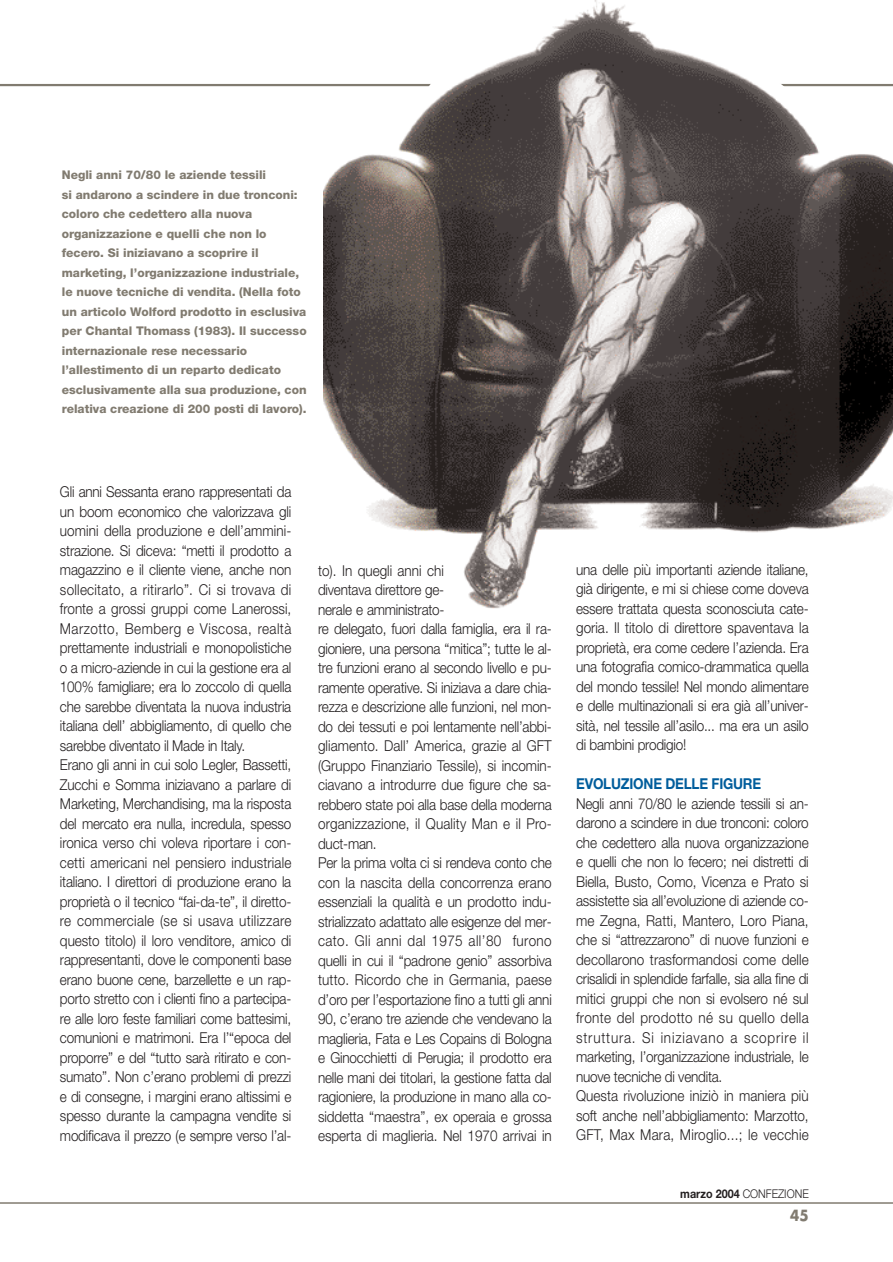
<style>
.page{position:relative;width:893px;height:1262px;background:#fff}
.page>*{position:absolute;margin:0;border:0;box-sizing:border-box;transform-origin:0 0}
.t1{font:300 15px/19.5px "Helvetica Neue";letter-spacing:-.015em;color:#231f20;scale:.9 1}
.t2{font:700 15px "Helvetica Neue";letter-spacing:-.015em;color:#005d9c;scale:.9 1}
.t3{font:700 15px "Futura";color:#817b70;scale:.9 1}
.t4{font:800 12px/19.5px "Helvetica Neue";color:#817b70}
.t5{font:300 12px "Helvetica Neue";color:#231f20;scale:.9 1}
.s1{font-weight:700}
</style>
<div class="page">
<hr style="left:0;top:84px;width:892px;height:2px;background:#817b70">
<hr style="left:0;top:1202px;width:892px;height:1px;background:#817b70">
<img style="left:323px;top:0;width:569px;height:609px">
<p class="t4" style="left:62px;top:166px;width:246px">Negli anni 70/80 le aziende tessili<br>si andarono a scindere in due tronconi: coloro che cedettero alla nuova organizzazione e quelli che non lo fecero. Si iniziavano a scoprire il marketing, l’organizzazione industriale, le nuove tecniche di vendita. (Nella foto un articolo Wolford prodotto in esclusiva per Chantal Thomass (1983). Il successo internazionale rese necessario l’allestimento di un reparto dedicato esclusivamente alla sua produzione, con relativa creazione di 200 posti di lavoro).</p>
<p class="t1" style="left:60px;top:483px;width:258px">Gli anni Sessanta erano rappresentati da un boom economico che valorizzava gli uomini della produzione e dell’ammini&shy;strazione. Si diceva: “metti il prodotto a magazzino e il cliente viene, anche non sollecitato, a ritirarlo”. Ci si trovava di fronte a grossi gruppi come Lanerossi, Marzotto, Bemberg e Viscosa, realtà prettamente industriali e monopolistiche o a micro-aziende in cui la gestione era al 100% famigliare; era lo zoccolo di quella che sarebbe diventata la nuova industria italiana dell’ abbigliamento, di quello che sarebbe diventato il Made in Italy.<br>Erano gli anni in cui solo Legler, Bassetti, Zucchi e Somma iniziavano a parlare di Marketing, Merchandising, ma la risposta del mercato era nulla, incredula, spesso ironica verso chi voleva riportare i con&shy;cetti americani nel pensiero industriale italiano. I direttori di produzione erano la proprietà o il tecnico “fai-da-te”, il diretto&shy;re commerciale (se si usava utilizzare questo titolo) il loro venditore, amico di rappresentanti, dove le componenti base erano buone cene, barzellette e un rap&shy;porto stretto con i clienti fino a partecipa&shy;re alle loro feste familiari come battesimi, comunioni e matrimoni. Era l’“epoca del proporre” e del “tutto sarà ritirato e con&shy;sumato”. Non c’erano problemi di prezzi e di consegne, i margini erano altissimi e spesso durante la campagna vendite si modificava il prezzo (e sempre verso l’al-</p>
<p class="t1" style="left:318px;top:562px;width:261px">to). In quegli anni chi<br>diventava direttore ge-<br>nerale e amministrato-<br>re delegato, fuori dalla famiglia, era il ra&shy;gioniere, una persona “mitica”; tutte le al&shy;tre funzioni erano al secondo livello e pu&shy;ramente operative. Si iniziava a dare chia&shy;rezza e descrizione alle funzioni, nel mon&shy;do dei tessuti e poi lentamente nell’abbi&shy;gliamento. Dall’ America, grazie al GFT (Gruppo Finanziario Tessile), si incomin&shy;ciavano a introdurre due figure che sa&shy;rebbero state poi alla base della moderna organizzazione, il Quality Man e il Pro&shy;duct-man.<br>Per la prima volta ci si rendeva conto che con la nascita della concorrenza erano essenziali la qualità e un prodotto indu&shy;strializzato adattato alle esigenze del mer&shy;cato. Gli anni dal 1975 all’80 furono quelli in cui il “padrone genio” assorbiva tutto. Ricordo che in Germania, paese d’oro per l’esportazione fino a tutti gli anni 90, c’erano tre aziende che vendevano la maglieria, Fata e Les Copains di Bologna e Ginocchietti di Perugia; il prodotto era nelle mani dei titolari, la gestione fatta dal ragioniere, la produzione in mano alla co&shy;siddetta “maestra”, ex operaia e grossa esperta di maglieria. Nel 1970 arrivai in</p>
<p class="t1" style="left:576px;top:561px;width:260px;text-align:justify">una delle più importanti aziende italiane, già dirigente, e mi si chiese come doveva essere trattata questa sconosciuta cate&shy;goria. Il titolo di direttore spaventava la proprietà, era come cedere l’azienda. Era una fotografia comico-drammatica quella del mondo tessile! Nel mondo alimentare e delle multinazionali si era già all’univer&shy;sità, nel tessile all’asilo... ma era un asilo di bambini prodigio!</p>
<p class="t2" style="left:576px;top:778px;width:207px">EVOLUZIONE DELLE FIGURE</p>
<p class="t1" style="left:576px;top:795px;width:260px">Negli anni 70/80 le aziende tessili si an&shy;darono a scindere in due tronconi: coloro che cedettero alla nuova organizzazione e quelli che non lo fecero; nei distretti di Biella, Busto, Como, Vicenza e Prato si assistette sia all’evoluzione di aziende co&shy;me Zegna, Ratti, Mantero, Loro Piana, che si “attrezzarono” di nuove funzioni e decollarono trasformandosi come delle crisalidi in splendide farfalle, sia alla fine di mitici gruppi che non si evolsero né sul fronte del prodotto né su quello della struttura. Si iniziavano a scoprire il marketing, l’organizzazione industriale, le nuove tecniche di vendita.<br>Questa rivoluzione iniziò in maniera più soft anche nell’abbigliamento: Marzotto, GFT, Max Mara, Miroglio...; le vecchie</p>
<p class="t5" style="left:680px;top:1189px;width:144px"><span class="s1">marzo 2004</span> CONFEZIONE</p>
<p class="t3" style="left:790px;top:1208px;width:22px">45</p>
</div>
